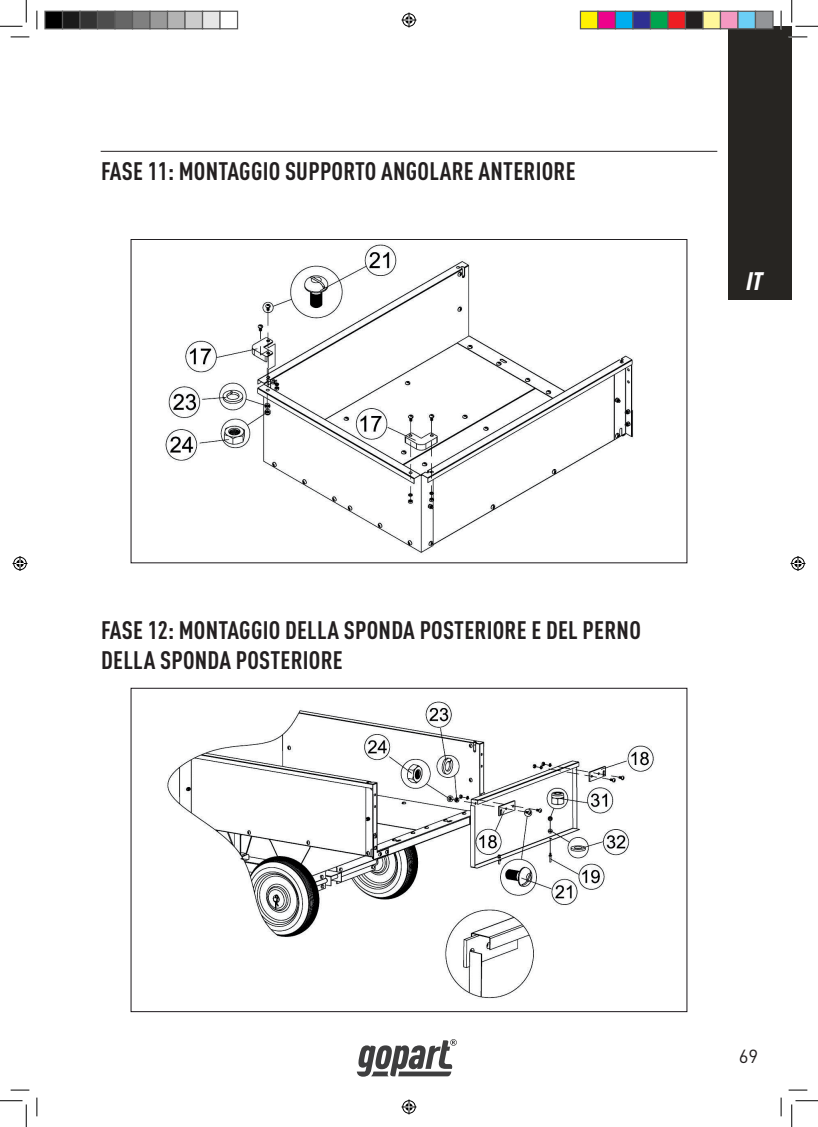
<style>
.page{position:relative;width:818px;height:1127px;background:#fff}
.page>*{position:absolute;margin:0;border:0;box-sizing:border-box;transform-origin:0 0}
.t1{font:700 condensed 25px/30px "DIN Pro";letter-spacing:.01em;color:#231f20}
.t2{font:italic 900 condensed 25px "DIN Pro";color:#fff}
.t3{font:18.75px "DIN Pro";color:#231f20}
</style>
<div class="page">
<div style="left:728px;top:26px;width:64px;height:273px;background:#272522"></div>
<hr style="left:101px;top:151px;width:616px;height:1px;background:#231f20">
<svg style="left:357px;top:1039px;width:100px;height:37px"></svg>
<img style="left:165px;top:244px;width:469px;height:309px">
<img style="left:167px;top:701px;width:487px;height:298px">
<svg style="left:11px;top:36px;width:18px;height:2px"></svg>
<svg style="left:788px;top:36px;width:19px;height:2px"></svg>
<svg style="left:11px;top:1089px;width:18px;height:1px"></svg>
<svg style="left:788px;top:1089px;width:19px;height:1px"></svg>
<svg style="left:36px;top:11px;width:2px;height:18px"></svg>
<svg style="left:36px;top:1097px;width:2px;height:18px"></svg>
<svg style="left:780px;top:11px;width:2px;height:18px"></svg>
<svg style="left:780px;top:1097px;width:2px;height:18px"></svg>
<svg style="left:0;top:0;width:27px;height:27px"></svg>
<svg style="left:0;top:1100px;width:27px;height:26px"></svg>
<svg style="left:791px;top:0;width:27px;height:27px"></svg>
<svg style="left:791px;top:1100px;width:27px;height:26px"></svg>
<svg style="left:401px;top:13px;width:15px;height:15px"></svg>
<svg style="left:401px;top:1099px;width:15px;height:15px"></svg>
<svg style="left:13px;top:556px;width:15px;height:15px"></svg>
<svg style="left:790px;top:556px;width:15px;height:15px"></svg>
<div style="left:45px;top:11px;width:18px;height:18px;background:#000"></div>
<div style="left:44px;top:11px;width:19px;height:18px;border:1px solid #595959"></div>
<div style="left:63px;top:11px;width:17px;height:18px;background:#1a1a1a"></div>
<div style="left:62px;top:11px;width:19px;height:18px;border:1px solid #595959"></div>
<div style="left:80px;top:11px;width:18px;height:18px;background:#333"></div>
<div style="left:79px;top:11px;width:19px;height:18px;border:1px solid #595959"></div>
<div style="left:98px;top:11px;width:17px;height:18px;background:#4d4d4d"></div>
<div style="left:97px;top:11px;width:19px;height:18px;border:1px solid #595959"></div>
<div style="left:115px;top:11px;width:18px;height:18px;background:#666"></div>
<div style="left:114px;top:11px;width:19px;height:18px;border:1px solid #595959"></div>
<div style="left:133px;top:11px;width:17px;height:18px;background:#808080"></div>
<div style="left:132px;top:11px;width:19px;height:18px;border:1px solid #595959"></div>
<div style="left:150px;top:11px;width:18px;height:18px;background:#999"></div>
<div style="left:149px;top:11px;width:19px;height:18px;border:1px solid #595959"></div>
<div style="left:168px;top:11px;width:17px;height:18px;background:#b3b3b3"></div>
<div style="left:167px;top:11px;width:19px;height:18px;border:1px solid #595959"></div>
<div style="left:185px;top:11px;width:18px;height:18px;background:#ccc"></div>
<div style="left:184px;top:11px;width:19px;height:18px;border:1px solid #595959"></div>
<div style="left:203px;top:11px;width:17px;height:18px;background:#e6e6e6"></div>
<div style="left:202px;top:11px;width:19px;height:18px;border:1px solid #595959"></div>
<div style="left:219px;top:11px;width:19px;height:18px;border:1px solid #595959"></div>
<div style="left:580px;top:11px;width:18px;height:18px;background:#fff101"></div>
<div style="left:580px;top:11px;width:18px;height:18px;border:1px solid #595959"></div>
<div style="left:598px;top:11px;width:17px;height:18px;background:#ed028c"></div>
<div style="left:597px;top:11px;width:19px;height:18px;border:1px solid #595959"></div>
<div style="left:615px;top:11px;width:18px;height:18px;background:#00aeef"></div>
<div style="left:615px;top:11px;width:18px;height:18px;border:1px solid #595959"></div>
<div style="left:633px;top:11px;width:17px;height:18px;background:#2e3092"></div>
<div style="left:632px;top:11px;width:19px;height:18px;border:1px solid #595959"></div>
<div style="left:650px;top:11px;width:18px;height:18px;background:#00a54f"></div>
<div style="left:650px;top:11px;width:18px;height:18px;border:1px solid #595959"></div>
<div style="left:668px;top:11px;width:17px;height:18px;background:#ee1d23"></div>
<div style="left:667px;top:11px;width:19px;height:18px;border:1px solid #595959"></div>
<div style="left:685px;top:11px;width:18px;height:18px;background:#231f20"></div>
<div style="left:685px;top:11px;width:18px;height:18px;border:1px solid #595959"></div>
<div style="left:703px;top:11px;width:17px;height:18px;background:#fff79a"></div>
<div style="left:702px;top:11px;width:19px;height:18px;border:1px solid #595959"></div>
<div style="left:720px;top:11px;width:18px;height:18px;background:#f499c2"></div>
<div style="left:720px;top:11px;width:18px;height:18px;border:1px solid #595959"></div>
<div style="left:738px;top:11px;width:17px;height:18px;background:#6bcff6"></div>
<div style="left:737px;top:11px;width:19px;height:18px;border:1px solid #595959"></div>
<div style="left:755px;top:11px;width:18px;height:18px;background:#939598"></div>
<div style="left:755px;top:11px;width:18px;height:18px;border:1px solid #595959"></div>
<p class="t1" style="left:101px;top:154px;width:476px">FASE 11: MONTAGGIO SUPPORTO ANGOLARE ANTERIORE</p>
<p class="t2" style="left:746px;top:262px;width:17px">IT</p>
<p class="t1" style="left:101px;top:613px;width:541px">FASE 12: MONTAGGIO DELLA SPONDA POSTERIORE E DEL PERNO<br>DELLA SPONDA POSTERIORE</p>
<p class="t3" style="left:739px;top:1041px;width:21px">69</p>
</div>
